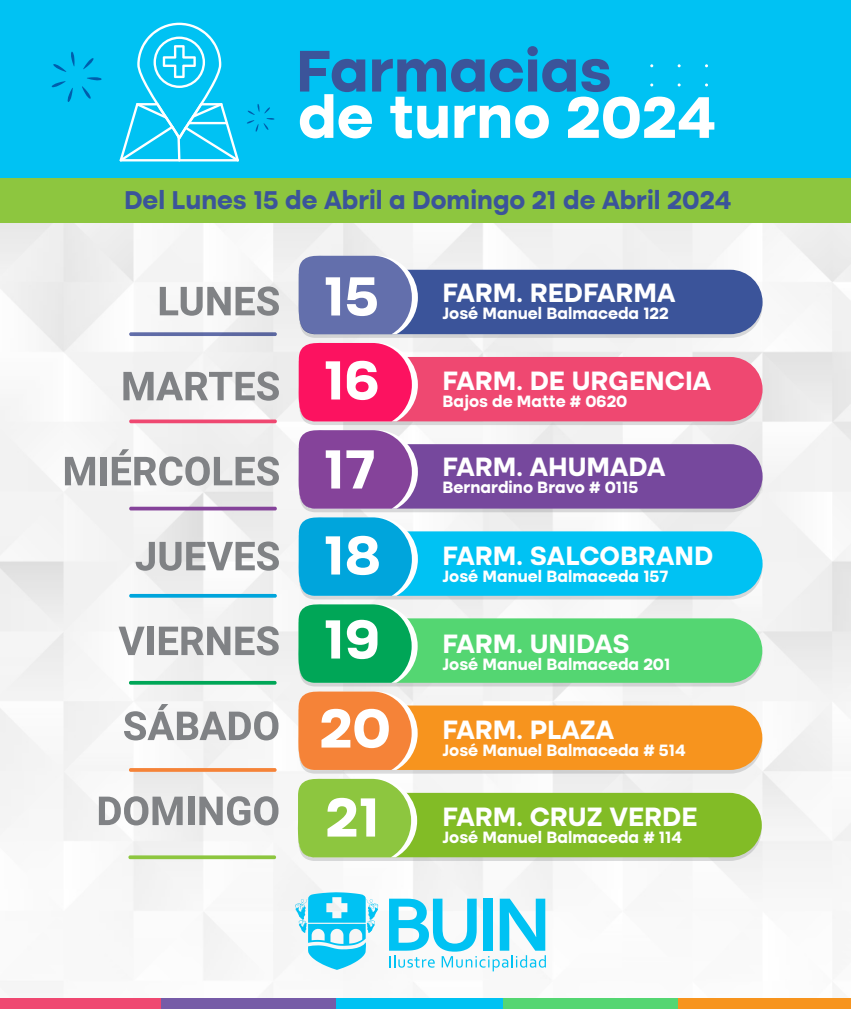
<style>
.page{position:relative;width:851px;height:1009px;background:#fff}
.page>*{position:absolute;margin:0;border:0;box-sizing:border-box;transform-origin:0 0}
.t1{font:700 60.7px "Altone Trial";color:#fff}
.t2{font:700 60.7px "Altone Trial";color:#3b549a}
.t3{font:700 57px "Altone Trial";color:#fff}
.t4{font:700 26.8px "Altone Trial";color:#fff}
.t5{font:700 26px "Altone Trial";color:#3b549a}
.t6{font:700 16.6px "Altone Trial";color:#fff}
</style>
<div class="page">
<img style="left:0;top:223px;width:850px;height:776px">
<div style="left:0;top:999px;width:173px;height:10px;background:#ef4871"></div>
<div style="left:161px;top:999px;width:181px;height:10px;background:#765ba7"></div>
<div style="left:336px;top:999px;width:181px;height:10px;background:#00c2f3"></div>
<div style="left:502px;top:999px;width:181px;height:10px;background:#54d672"></div>
<div style="left:678px;top:999px;width:172px;height:10px;background:#f7941e"></div>
<div style="left:0;top:0;width:850px;height:184px;background:#00c2f3"></div>
<svg style="left:160px;top:286px;width:119px;height:30px"></svg>
<svg style="left:123px;top:371px;width:156px;height:30px"></svg>
<svg style="left:65px;top:457px;width:30px;height:28px"></svg>
<div style="left:100px;top:457px;width:6px;height:28px;background:#808285"></div>
<svg style="left:112px;top:449px;width:167px;height:37px"></svg>
<svg style="left:136px;top:541px;width:143px;height:30px"></svg>
<svg style="left:295px;top:892px;width:83px;height:78px"></svg>
<svg style="left:389px;top:899px;width:157px;height:72px"></svg>
<svg style="left:119px;top:23px;width:120px;height:138px"></svg>
<div style="left:0;top:179px;width:850px;height:44px;background:#8dc63f"></div>
<svg style="left:129px;top:332px;width:148px;height:4px"></svg>
<svg style="left:128px;top:420px;width:149px;height:3px"></svg>
<svg style="left:128px;top:507px;width:149px;height:3px"></svg>
<svg style="left:128px;top:594px;width:149px;height:4px"></svg>
<svg style="left:82px;top:77px;width:20px;height:22px"></svg>
<svg style="left:51px;top:81px;width:22px;height:21px"></svg>
<svg style="left:53px;top:52px;width:22px;height:20px"></svg>
<svg style="left:83px;top:58px;width:11px;height:11px"></svg>
<svg style="left:247px;top:104px;width:27px;height:28px"></svg>
<svg style="left:118px;top:627px;width:27px;height:28px"></svg>
<div style="left:147px;top:627px;width:7px;height:28px;background:#808285"></div>
<svg style="left:159px;top:626px;width:120px;height:29px"></svg>
<svg style="left:124px;top:704px;width:154px;height:36px"></svg>
<svg style="left:99px;top:796px;width:84px;height:29px"></svg>
<div style="left:188px;top:797px;width:6px;height:28px;background:#808285"></div>
<svg style="left:199px;top:796px;width:79px;height:29px"></svg>
<svg style="left:128px;top:681px;width:149px;height:4px"></svg>
<svg style="left:128px;top:768px;width:149px;height:4px"></svg>
<svg style="left:128px;top:855px;width:149px;height:4px"></svg>
<svg style="left:298px;top:254px;width:464px;height:607px"></svg>
<h1 class="t2" style="left:296px;top:44px;width:317px">Farmacias</h1>
<h1 class="t1" style="left:298px;top:90px;width:420px">de turno 2024</h1>
<h3 class="t5" style="left:124px;top:189px;width:609px">Del Lunes 15 de Abril a Domingo 21 de Abril 2024</h3>
<h2 class="t3" style="left:323px;top:271px;width:57px">15</h2>
<h2 class="t3" style="left:323px;top:355px;width:58px">16</h2>
<h2 class="t3" style="left:323px;top:444px;width:53px">17</h2>
<h2 class="t3" style="left:323px;top:530px;width:59px">18</h2>
<h2 class="t3" style="left:323px;top:614px;width:58px">19</h2>
<h2 class="t3" style="left:319px;top:703px;width:73px">20</h2>
<h2 class="t3" style="left:325px;top:792px;width:56px">21</h2>
<h3 class="t4" style="left:442px;top:280px;width:234px">FARM. REDFARMA</h3>
<p class="t6" style="left:442px;top:306px;width:228px">José Manuel Balmaceda 122</p>
<h3 class="t4" style="left:442px;top:368px;width:270px">FARM. DE URGENCIA</h3>
<p class="t6" style="left:442px;top:394px;width:186px">Bajos de Matte # 0620</p>
<h3 class="t4" style="left:442px;top:454px;width:224px">FARM. AHUMADA</h3>
<p class="t6" style="left:442px;top:480px;width:197px">Bernardino Bravo # 0115</p>
<h3 class="t4" style="left:442px;top:543px;width:272px">FARM. SALCOBRAND</h3>
<p class="t6" style="left:442px;top:569px;width:227px">José Manuel Balmaceda 157</p>
<h3 class="t4" style="left:442px;top:631px;width:189px">FARM. UNIDAS</h3>
<p class="t6" style="left:442px;top:657px;width:229px">José Manuel Balmaceda 201</p>
<h3 class="t4" style="left:442px;top:717px;width:173px">FARM. PLAZA</h3>
<p class="t6" style="left:442px;top:743px;width:245px">José Manuel Balmaceda # 514</p>
<h3 class="t4" style="left:442px;top:804px;width:257px">FARM. CRUZ VERDE</h3>
<p class="t6" style="left:442px;top:830px;width:241px">José Manuel Balmaceda # 114</p>
</div>
